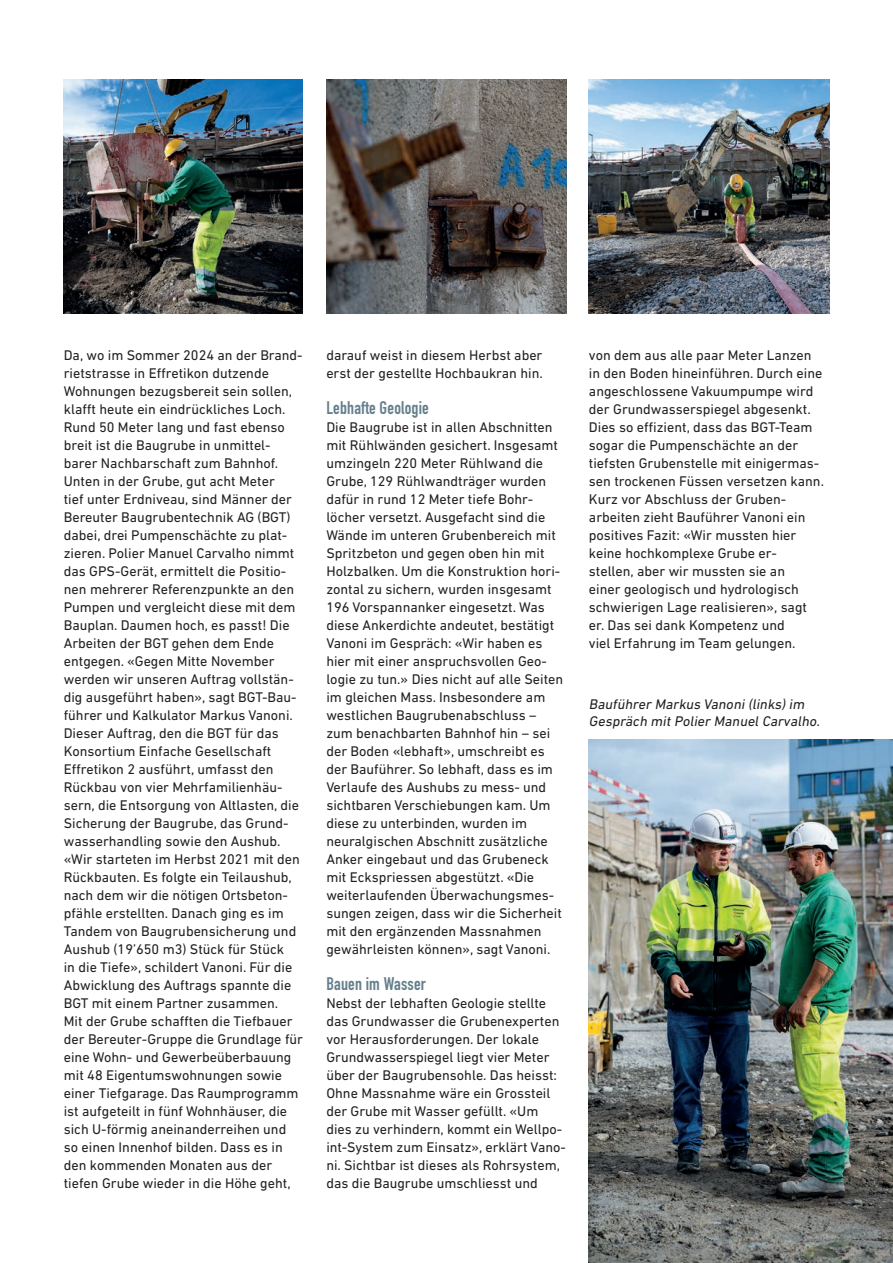
<style>
.page{position:relative;width:893px;height:1263px;background:#fff}
.page>*{position:absolute;margin:0;border:0;box-sizing:border-box;transform-origin:0 0}
.t1{font:700 18px "DIN Condensed";letter-spacing:.01em;color:#647f8c}
.t2{font:14.25px/18px "DIN Next LT Pro";color:#231f20}
.t3{font:italic 14.25px/17.1px "DIN Next LT Pro";color:#231f20}
</style>
<div class="page">
<img style="left:64px;top:80px;width:239px;height:234px">
<img style="left:326px;top:80px;width:241px;height:234px">
<img style="left:589px;top:80px;width:240px;height:234px">
<img style="left:589px;top:740px;width:304px;height:523px">
<p class="t2" style="left:64px;top:346px;width:241px">Da, wo im Sommer 2024 an der Brand&shy;rietstrasse in Effretikon dutzende Wohnungen bezugsbereit sein sollen, klafft heute ein eindrückliches Loch.<br>Rund 50 Meter lang und fast ebenso breit ist die Baugrube in unmittel&shy;barer Nachbarschaft zum Bahnhof.<br>Unten in der Grube, gut acht Meter<br>tief unter Erdniveau, sind Männer der Bereuter Baugrubentechnik AG (BGT) dabei, drei Pumpenschächte zu plat&shy;zieren. Polier Manuel Carvalho nimmt das GPS-Gerät, ermittelt die Positio&shy;nen mehrerer Referenzpunkte an den Pumpen und vergleicht diese mit dem Bauplan. Daumen hoch, es passt! Die Arbeiten der BGT gehen dem Ende entgegen. «Gegen Mitte November werden wir unseren Auftrag vollstän&shy;dig ausgeführt haben», sagt BGT-Bau&shy;führer und Kalkulator Markus Vanoni.<br>Dieser Auftrag, den die BGT für das Konsortium Einfache Gesellschaft Effretikon 2 ausführt, umfasst den Rückbau von vier Mehrfamilienhäu&shy;sern, die Entsorgung von Altlasten, die Sicherung der Baugrube, das Grund&shy;wasserhandling sowie den Aushub. «Wir starteten im Herbst 2021 mit den Rückbauten. Es folgte ein Teilaushub, nach dem wir die nötigen Ortsbeton&shy;pfähle erstellten. Danach ging es im Tandem von Baugrubensicherung und Aushub (19’650 m3) Stück für Stück<br>in die Tiefe», schildert Vanoni. Für die Abwicklung des Auftrags spannte die BGT mit einem Partner zusammen.<br>Mit der Grube schafften die Tiefbauer der Bereuter-Gruppe die Grundlage für eine Wohn- und Gewerbeüberbauung mit 48 Eigentumswohnungen sowie einer Tiefgarage. Das Raumprogramm ist aufgeteilt in fünf Wohnhäuser, die sich U-förmig aneinanderreihen und so einen Innenhof bilden. Dass es in den kommenden Monaten aus der tiefen Grube wieder in die Höhe geht,</p>
<p class="t2" style="left:326px;top:346px;width:218px">darauf weist in diesem Herbst aber erst der gestellte Hochbaukran hin.</p>
<p class="t1" style="left:326px;top:396px;width:104px">Lebhafte Geologie</p>
<p class="t2" style="left:326px;top:418px;width:238px">Die Baugrube ist in allen Abschnitten mit Rühlwänden gesichert. Insgesamt umzingeln 220 Meter Rühlwand die Grube, 129 Rühlwandträger wurden dafür in rund 12 Meter tiefe Bohr&shy;löcher versetzt. Ausgefacht sind die Wände im unteren Grubenbereich mit Spritzbeton und gegen oben hin mit Holzbalken. Um die Konstruktion hori&shy;zontal zu sichern, wurden insgesamt 196 Vorspannanker eingesetzt. Was diese Ankerdichte andeutet, bestätigt Vanoni im Gespräch: «Wir haben es hier mit einer anspruchsvollen Geo&shy;logie zu tun.» Dies nicht auf alle Seiten im gleichen Mass. Insbesondere am westlichen Baugrubenabschluss – zum benachbarten Bahnhof hin – sei der Boden «lebhaft», umschreibt es der Bauführer. So lebhaft, dass es im Verlaufe des Aushubs zu mess- und sichtbaren Verschiebungen kam. Um diese zu unterbinden, wurden im neuralgischen Abschnitt zusätzliche Anker eingebaut und das Grubeneck mit Eckspriessen abgestützt. «Die weiterlaufenden Überwachungsmes&shy;sungen zeigen, dass wir die Sicherheit mit den ergänzenden Massnahmen gewährleisten können», sagt Vanoni.</p>
<p class="t1" style="left:326px;top:972px;width:101px">Bauen im Wasser</p>
<p class="t2" style="left:326px;top:994px;width:241px">Nebst der lebhaften Geologie stellte das Grundwasser die Grubenexperten vor Herausforderungen. Der lokale Grundwasserspiegel liegt vier Meter über der Baugrubensohle. Das heisst:<br>Ohne Massnahme wäre ein Grossteil der Grube mit Wasser gefüllt. «Um dies zu verhindern, kommt ein Wellpo&shy;int-System zum Einsatz», erklärt Vano&shy;ni. Sichtbar ist dieses als Rohrsystem, das die Baugrube umschliesst und</p>
<p class="t2" style="left:589px;top:346px;width:237px">von dem aus alle paar Meter Lanzen in den Boden hineinführen. Durch eine angeschlossene Vakuumpumpe wird der Grundwasserspiegel abgesenkt.<br>Dies so effizient, dass das BGT-Team sogar die Pumpenschächte an der tiefsten Grubenstelle mit einigermas&shy;sen trockenen Füssen versetzen kann.<br>Kurz vor Abschluss der Gruben&shy;arbeiten zieht Bauführer Vanoni ein positives Fazit: «Wir mussten hier keine hochkomplexe Grube er&shy;stellen, aber wir mussten sie an<br>einer geologisch und hydrologisch schwierigen Lage realisieren», sagt er. Das sei dank Kompetenz und<br>viel Erfahrung im Team gelungen.</p>
<p class="t3" style="left:589px;top:695px;width:235px">Bauführer Markus Vanoni (links) im<br>Gespräch mit Polier Manuel Carvalho.</p>
</div>
